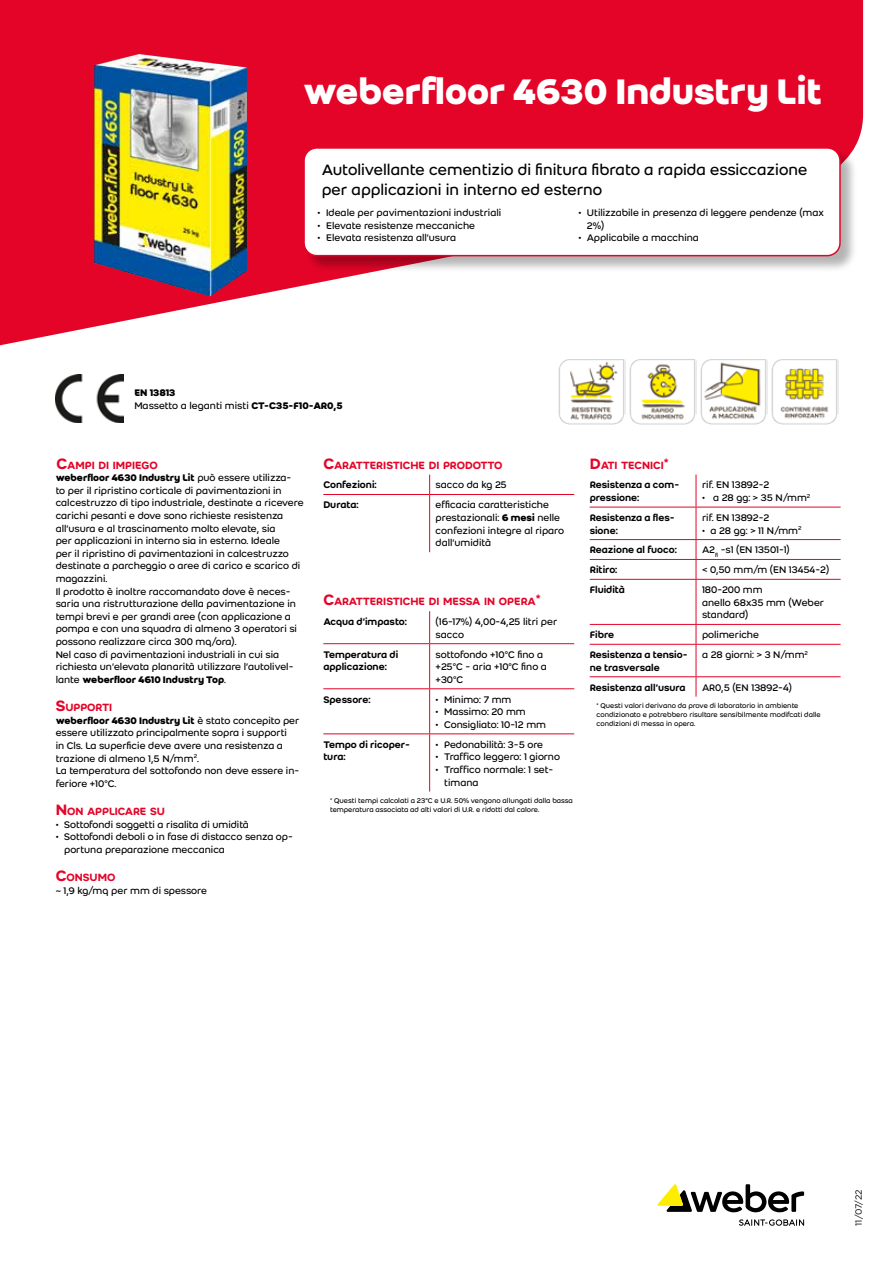
<style>
.page{position:relative;width:893px;height:1263px;background:#fff}
.page>*{position:absolute;margin:0;border:0;box-sizing:border-box;transform-origin:0 0}
.t1{font:700 39px "Weber";color:#fff}
.t2{font:16.5px/19.8px "Weber";color:#000}
.t3{font:500 11.55px "Weber";letter-spacing:-.005em;color:#e40428}
.t4{font:10.5px/12.6px "Weber";color:#000}
.t5{font:500 10.5px/12.6px "Weber";color:#000}
.t6{font:700 10.5px/12.6px "Weber";color:#000}
.t7{font:9px "Gotham";color:#000}
.t8{font:7.5px/9px "Weber";color:#000}
.s1{font-weight:400}
.s2{font-size:16.5px}
.s3{font-weight:700}
</style>
<div class="page">
<svg style="left:739px;top:1219px;width:65px;height:7px"></svg>
<svg style="left:657px;top:1184px;width:147px;height:28px"></svg>
<svg style="left:0;top:0;width:863px;height:345px;fill:#e40428"></svg>
<svg style="left:429px;top:475px;width:1px;height:19px"></svg>
<hr style="left:323px;top:494px;width:107px;height:1px;background:#e40428">
<hr style="left:430px;top:494px;width:144px;height:1px;background:#e40428">
<hr style="left:429px;top:495px;width:1px;height:57px;background:#e40428">
<hr style="left:429px;top:611px;width:1px;height:32px;background:#e40428">
<hr style="left:323px;top:643px;width:107px;height:1px;background:#e40428">
<hr style="left:430px;top:643px;width:144px;height:1px;background:#e40428">
<hr style="left:429px;top:644px;width:1px;height:44px;background:#e40428">
<hr style="left:323px;top:688px;width:107px;height:1px;background:#e40428">
<hr style="left:430px;top:688px;width:144px;height:1px;background:#e40428">
<hr style="left:429px;top:689px;width:1px;height:44px;background:#e40428">
<hr style="left:323px;top:733px;width:107px;height:1px;background:#e40428">
<hr style="left:430px;top:733px;width:144px;height:1px;background:#e40428">
<hr style="left:429px;top:734px;width:1px;height:57px;background:#e40428">
<hr style="left:696px;top:475px;width:1px;height:32px;background:#e40428">
<hr style="left:590px;top:507px;width:106px;height:1px;background:#e40428">
<hr style="left:696px;top:507px;width:145px;height:1px;background:#e40428">
<hr style="left:696px;top:507px;width:1px;height:32px;background:#e40428">
<hr style="left:590px;top:539px;width:106px;height:1px;background:#e40428">
<hr style="left:696px;top:539px;width:145px;height:1px;background:#e40428">
<hr style="left:590px;top:559px;width:106px;height:1px;background:#e40428">
<hr style="left:696px;top:559px;width:145px;height:1px;background:#e40428">
<svg style="left:696px;top:540px;width:1px;height:39px"></svg>
<hr style="left:590px;top:579px;width:106px;height:1px;background:#e40428">
<hr style="left:696px;top:579px;width:145px;height:1px;background:#e40428">
<hr style="left:696px;top:580px;width:1px;height:44px;background:#e40428">
<hr style="left:590px;top:624px;width:106px;height:1px;background:#e40428">
<hr style="left:696px;top:624px;width:145px;height:1px;background:#e40428">
<svg style="left:696px;top:625px;width:1px;height:19px"></svg>
<hr style="left:590px;top:644px;width:106px;height:1px;background:#e40428">
<hr style="left:696px;top:644px;width:145px;height:1px;background:#e40428">
<hr style="left:696px;top:645px;width:1px;height:31px;background:#e40428">
<hr style="left:590px;top:676px;width:106px;height:1px;background:#e40428">
<hr style="left:696px;top:676px;width:145px;height:1px;background:#e40428">
<svg style="left:696px;top:677px;width:1px;height:20px"></svg>
<img style="left:56px;top:374px;width:68px;height:48px">
<img style="left:558px;top:359px;width:68px;height:66px">
<img style="left:629px;top:359px;width:68px;height:66px">
<img style="left:700px;top:359px;width:68px;height:66px">
<img style="left:771px;top:359px;width:68px;height:66px">
<img style="left:94px;top:54px;width:153px;height:242px">
<div style="left:304px;top:148px;width:554px;height:125px;background:#000;opacity:.3"></div>
<div style="left:304px;top:148px;width:536px;height:108px;background:#fff;border-radius:13px"></div>
<div style="left:303px;top:147px;width:538px;height:109px;border:2px solid #e40428;border-radius:13px"></div>
<h1 class="t1" style="left:303px;top:62px;width:521px">weberfloor 4630 Industry Lit</h1>
<h2 class="t2" style="left:322px;top:160px;width:487px">Autolivellante cementizio di finitura fibrato a rapida essiccazione per applicazioni in interno ed esterno</h2>
<p class="t4" style="left:318px;top:206px;width:185px">• Ideale per pavimentazioni industriali</p>
<p class="t4" style="left:318px;top:219px;width:159px">• Elevate resistenze meccaniche</p>
<p class="t4" style="left:318px;top:232px;width:140px">• Elevata resistenza all’usura</p>
<p class="t4" style="left:587px;top:206px;width:239px;text-indent:-9px">• Utilizzabile in presenza di leggere pendenze (max<br>2%)</p>
<p class="t4" style="left:578px;top:232px;width:122px">• Applicabile a macchina</p>
<p class="t6" style="left:134px;top:386px;width:210px">EN 13813<br><span class="s1">Massetto a leganti misti</span> CT-C35-F10-AR0,5</p>
<p class="t3" style="left:56px;top:456px;width:103px"><span class="s2">C</span>AMPI DI IMPIEGO</p>
<p class="t4" style="left:56px;top:471px;width:249px"><span class="s3">weberfloor 4630 Industry Lit</span> può essere utilizza-<br>to per il ripristino corticale di pavimentazioni in calcestruzzo di tipo industriale, destinate a ricevere carichi pesanti e dove sono richieste resistenza all’usura e al trascinamento molto elevate, sia<br>per applicazioni in interno sia in esterno. Ideale<br>per il ripristino di pavimentazioni in calcestruzzo destinate a parcheggio o aree di carico e scarico di magazzini.<br>Il prodotto è inoltre raccomandato dove è neces&shy;saria una ristrutturazione della pavimentazione in tempi brevi e per grandi aree (con applicazione a pompa e con una squadra di almeno 3 operatori si possono realizzare circa 300 mq/ora).<br>Nel caso di pavimentazioni industriali in cui sia richiesta un’elevata planarità utilizzare l’autolivel&shy;lante <span class="s3">weberfloor 4610 Industry Top</span>.</p>
<p class="t3" style="left:56px;top:699px;width:58px"><span class="s2">S</span>UPPORTI</p>
<p class="t4" style="left:56px;top:714px;width:245px"><span class="s3">weberfloor 4630 Industry Lit</span> è stato concepito per essere utilizzato principalmente sopra i supporti<br>in Cls. La superficie deve avere una resistenza a trazione di almeno 1,5 N/mm<sup>2</sup>.<br>La temperatura del sottofondo non deve essere in&shy;feriore +10°C.</p>
<p class="t3" style="left:56px;top:803px;width:111px"><span class="s2">N</span>ON APPLICARE SU</p>
<p class="t4" style="left:56px;top:818px;width:195px">• Sottofondi soggetti a risalita di umidità</p>
<p class="t4" style="left:64px;top:830px;width:230px;text-indent:-9px">• Sottofondi deboli o in fase di distacco senza op&shy;portuna preparazione meccanica</p>
<p class="t3" style="left:56px;top:869px;width:61px"><span class="s2">C</span>ONSUMO</p>
<p class="t4" style="left:56px;top:884px;width:153px">~ 1,9 kg/mq per mm di spessore</p>
<p class="t3" style="left:323px;top:456px;width:181px"><span class="s2">C</span>ARATTERISTICHE DI PRODOTTO</p>
<p class="t5" style="left:323px;top:479px;width:55px">Confezioni:</p>
<p class="t4" style="left:436px;top:479px;width:73px">sacco da kg 25</p>
<p class="t5" style="left:323px;top:498px;width:37px">Durata:</p>
<p class="t4" style="left:436px;top:498px;width:130px">efficacia caratteristiche prestazionali: <span class="s3">6 mesi</span> nelle confezioni integre al riparo dall’umidità</p>
<p class="t3" style="left:323px;top:593px;width:219px"><span class="s2">C</span>ARATTERISTICHE DI MESSA IN OPERA<span class="s2">*</span></p>
<p class="t5" style="left:323px;top:615px;width:85px">Acqua d’impasto:</p>
<p class="t4" style="left:436px;top:615px;width:123px">(16-17%) 4,00-4,25 litri per sacco</p>
<p class="t5" style="left:323px;top:648px;width:76px">Temperatura di applicazione:</p>
<p class="t4" style="left:436px;top:648px;width:113px">sottofondo +10°C fino a +25°C - aria +10°C fino a +30°C</p>
<p class="t5" style="left:323px;top:693px;width:49px">Spessore:</p>
<p class="t4" style="left:436px;top:693px;width:77px">• Minimo: 7 mm</p>
<p class="t4" style="left:436px;top:705px;width:92px">• Massimo: 20 mm</p>
<p class="t4" style="left:436px;top:718px;width:112px">• Consigliato: 10-12 mm</p>
<p class="t5" style="left:323px;top:738px;width:88px">Tempo di ricoper&shy;tura:</p>
<p class="t4" style="left:436px;top:738px;width:109px">• Pedonabilità: 3-5 ore</p>
<p class="t4" style="left:436px;top:750px;width:126px">• Traffico leggero: 1 giorno</p>
<p class="t4" style="left:444px;top:763px;width:111px;text-indent:-9px">• Traffico normale: 1 set&shy;timana</p>
<p class="t8" style="left:330px;top:796px;width:244px">* Questi tempi calcolati a 23°C e U.R. 50% vengono allungati dalla bassa temperatura associata ad alti valori di U.R. e ridotti dal calore.</p>
<p class="t3" style="left:590px;top:456px;width:81px"><span class="s2">D</span>ATI TECN ICI<span class="s2">*</span></p>
<p class="t5" style="left:590px;top:479px;width:91px">Resistenza a com&shy;pressione:</p>
<p class="t4" style="left:702px;top:479px;width:69px">rif. EN 13892-2</p>
<p class="t4" style="left:702px;top:491px;width:110px">• a 28 gg: &gt; 35 N/mm<sup>2</sup></p>
<p class="t5" style="left:590px;top:511px;width:87px">Resistenza a fles&shy;sione:</p>
<p class="t4" style="left:702px;top:511px;width:69px">rif. EN 13892-2</p>
<p class="t4" style="left:702px;top:524px;width:101px">• a 28 gg: &gt; 11 N/mm<sup>2</sup></p>
<p class="t5" style="left:590px;top:544px;width:89px">Reazione al fuoco:</p>
<p class="t4" style="left:702px;top:544px;width:89px">A2<sub>fl</sub> -s1 (EN 13501-1)</p>
<p class="t5" style="left:590px;top:563px;width:29px">Ritiro:</p>
<p class="t4" style="left:702px;top:563px;width:129px">&lt; 0,50 mm/m (EN 13454-2)</p>
<p class="t5" style="left:590px;top:583px;width:37px">Fluidità</p>
<p class="t4" style="left:702px;top:583px;width:124px">180-200 mm<br>anello 68x35 mm (Weber standard)</p>
<p class="t5" style="left:590px;top:628px;width:26px">Fibre</p>
<p class="t4" style="left:702px;top:628px;width:59px">polimeriche</p>
<p class="t5" style="left:590px;top:648px;width:99px">Resistenza a tensio&shy;ne trasversale</p>
<p class="t4" style="left:702px;top:648px;width:108px">a 28 giorni: &gt; 3 N/mm<sup>2</sup></p>
<p class="t5" style="left:590px;top:681px;width:97px">Resistenza all’usura</p>
<p class="t4" style="left:702px;top:681px;width:92px">AR0,5 (EN 13892-4)</p>
<p class="t8" style="left:596px;top:701px;width:226px">* Questi valori derivano da prove di laboratorio in ambiente condizionato e potrebbero risultare sensibilmente modifcati dalle condizioni di messa in opera.</p>
<p class="t7" style="left:853px;top:1226px;width:38px;rotate:-90deg">11/07/22</p>
</div>
